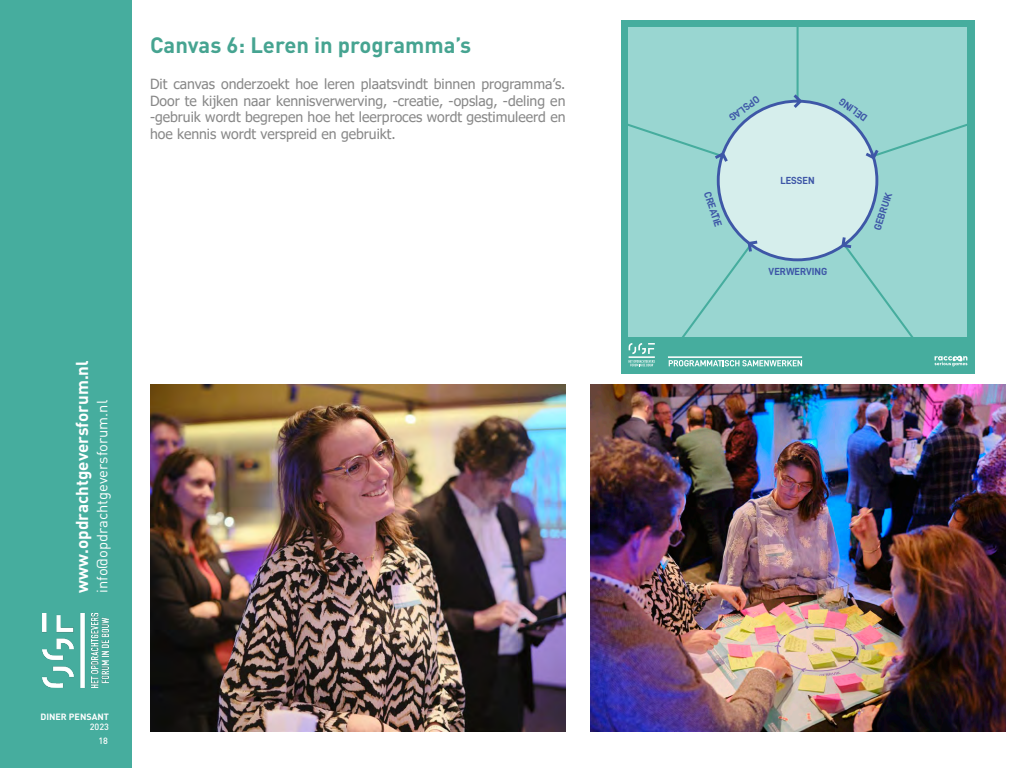
<style>
.page{position:relative;width:1024px;height:768px;background:#fff}
.page>*{position:absolute;margin:0;border:0;box-sizing:border-box;transform-origin:0 0}
.t1{font:700 22px "DIN Pro";color:#46a491}
.t2{font:700 17.1px "DIN Pro";color:#fff}
.t3{font:14.8px "DIN Pro";color:#fff}
.t4{font:14px/16.8px "Tahoma";color:#888;text-align:justify}
.t5{font:10.3px "D DIN PRO Bold";color:#3e57a7}
.t6{font:700 9px "DIN Pro";color:#fff}
.t7{font:500 9px/13.8px "DIN Pro";color:#fff;text-align:right}
</style>
<div class="page">
<div style="left:621px;top:20px;width:354px;height:354px;background:#46ad9e"></div>
<div style="left:629px;top:28px;width:338px;height:309px;background:#99d6d1"></div>
<svg style="left:629px;top:343px;width:26px;height:11px"></svg>
<hr style="left:629px;top:356px;width:26px;height:2px;background:#fff">
<svg style="left:629px;top:360px;width:26px;height:6px"></svg>
<svg style="left:935px;top:356px;width:32px;height:10px"></svg>
<svg style="left:669px;top:360px;width:133px;height:6px"></svg>
<hr style="left:668px;top:356px;width:134px;height:2px;background:#fff">
<svg style="left:682px;top:183px;width:232px;height:154px"></svg>
<hr style="left:797px;top:26px;width:2px;height:156px;background:#46ad9e">
<div style="left:718px;top:101px;width:159px;height:159px;background:#d6eeec;border-radius:50%"></div>
<svg style="left:794px;top:94px;width:8px;height:14px"></svg>
<svg style="left:748px;top:241px;width:9px;height:11px"></svg>
<svg style="left:841px;top:237px;width:10px;height:11px"></svg>
<svg style="left:628px;top:121px;width:339px;height:62px"></svg>
<div style="left:0;top:0;width:132px;height:768px;background:#46ad9e"></div>
<img style="left:43px;top:613px;width:65px;height:74px">
<img style="left:590px;top:384px;width:416px;height:348px">
<img style="left:150px;top:384px;width:416px;height:348px">
<h1 class="t1" style="left:150px;top:30px;width:323px">Canvas 6: Leren in programma’s</h1>
<p class="t4" style="left:150px;top:76px;width:417px">Dit canvas onderzoekt hoe leren plaatsvindt binnen programma’s.<br>Door te kijken naar kennisverwerving, -creatie, -opslag, -deling en -gebruik wordt begrepen hoe het leerproces wordt gestimuleerd en hoe kennis wordt verspreid en gebruikt.</p>
<p class="t2" style="left:70px;top:593px;width:234px;rotate:-90deg">www.opdrachtgeversforum.nl</p>
<p class="t3" style="left:92px;top:593px;width:194px;rotate:-90deg">info@opdrachtgeversforum.nl</p>
<p class="t6" style="left:40px;top:710px;width:70px">DINER PENSANT</p>
<p class="t7" style="left:90px;top:720px;width:21px">2023<br>18</p>
<p class="t5" style="left:762px;top:103px;width:37px;rotate:144deg">OPSLAG</p>
<p class="t5" style="left:863px;top:124px;width:34px;rotate:-144deg">DELING</p>
<p class="t5" style="left:713px;top:190px;width:38px;rotate:72deg">CREATIE</p>
<p class="t5" style="left:781px;top:175px;width:36px">LESSEN</p>
<p class="t5" style="left:769px;top:265px;width:60px">VERWERVING</p>
<p class="t5" style="left:872px;top:228px;width:41px;rotate:-72deg">GEBRUIK</p>
</div>
